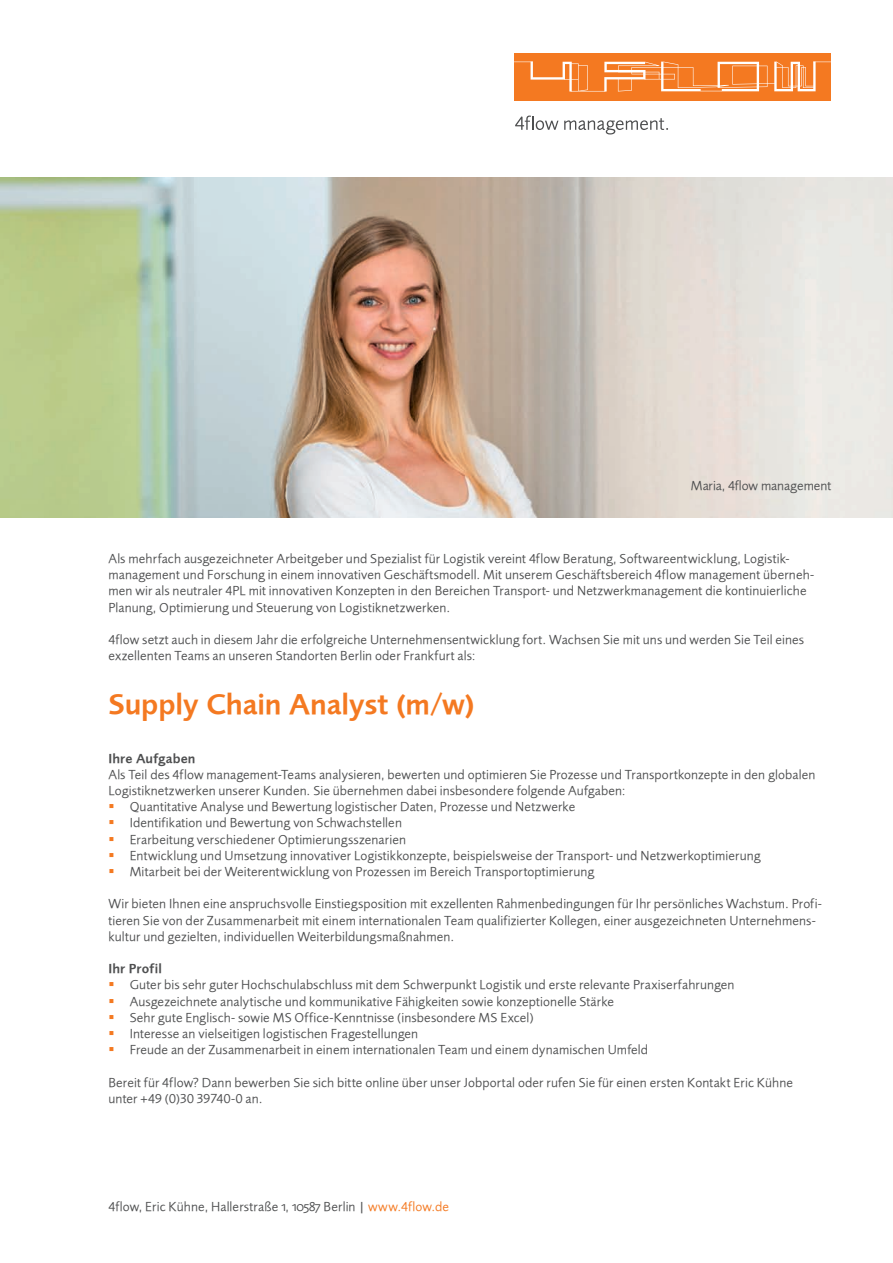
<style>
.page{position:relative;width:893px;height:1263px;background:#fff}
.page>*{position:absolute;margin:0;border:0;box-sizing:border-box;transform-origin:0 0}
.t1{font:29.7px "Foundry Sans Demi";letter-spacing:-.005em;color:#f47921}
.t2{font:13.5px/16.2px "Foundry Sans Normal";letter-spacing:.01em;color:#4e4f50}
.t3{font:13.5px "Foundry Sans Demi";letter-spacing:.01em;color:#4e4f50}
.s1{font-family:"Foundry Sans Expert Normal"}
.s2{color:#f47921}
</style>
<div class="page">
<div style="left:515px;top:53px;width:316px;height:48px;background:#f47921"></div>
<svg style="left:514px;top:62px;width:317px;height:30px"></svg>
<svg style="left:515px;top:116px;width:43px;height:14px"></svg>
<svg style="left:564px;top:118px;width:104px;height:16px"></svg>
<img style="left:0;top:177px;width:893px;height:340px">
<p class="t2" style="left:691px;top:477px;width:142px">Maria, 4flow management</p>
<p class="t2" style="left:108px;top:550px;width:707px">Als mehrfach ausgezeichneter Arbeitgeber und Spezialist für Logistik vereint 4flow Beratung, Softwareentwicklung, Logistik&shy;management und Forschung in einem innovativen Geschäftsmodell. Mit unserem Geschäftsbereich 4flow management überneh&shy;men wir als neutraler 4PL mit innovativen Konzepten in den Bereichen Transport- und Netzwerkmanagement die kontinuierliche Planung, Optimierung und Steuerung von Logistiknetzwerken.</p>
<p class="t2" style="left:108px;top:631px;width:697px">4flow setzt auch in diesem Jahr die erfolgreiche Unternehmensentwicklung fort. Wachsen Sie mit uns und werden Sie Teil eines exzellenten Teams an unseren Standorten Berlin oder Frankfurt als:</p>
<h1 class="t1" style="left:108px;top:687px;width:368px">Supply Chain Analyst (m/w)</h1>
<p class="t3" style="left:108px;top:750px;width:89px">Ihre Aufgaben</p>
<p class="t2" style="left:108px;top:766px;width:708px">Als Teil des 4flow management-Teams analysieren, bewerten und optimieren Sie Prozesse und Transportkonzepte in den globalen</p>
<p class="t2" style="left:108px;top:782px;width:519px">Logistiknetzwerken unserer Kunden. Sie übernehmen dabei insbesondere folgende Aufgaben:</p>
<p class="t2" style="left:130px;top:798px;width:447px">Quantitative Analyse und Bewertung logistischer Daten, Prozesse und Netzwerke</p>
<p class="t2" style="left:130px;top:815px;width:274px">Identifikation und Bewertung von Schwachstellen</p>
<p class="t2" style="left:130px;top:831px;width:278px">Erarbeitung verschiedener Optimierungsszenarien</p>
<p class="t2" style="left:130px;top:847px;width:633px">Entwicklung und Umsetzung innovativer Logistikkonzepte, beispielsweise der Transport- und Netzwerkoptimierung</p>
<p class="t2" style="left:130px;top:863px;width:466px">Mitarbeit bei der Weiterentwicklung von Prozessen im Bereich Transportoptimierung</p>
<p class="t2" style="left:108px;top:896px;width:715px">Wir bieten Ihnen eine anspruchsvolle Einstiegsposition mit exzellenten Rahmenbedingungen für Ihr persönliches Wachstum. Profi&shy;tieren Sie von der Zusammenarbeit mit einem internationalen Team qualifizierter Kollegen, einer ausgezeichneten Unternehmens&shy;kultur und gezielten, individuellen Weiterbildungsmaßnahmen.</p>
<p class="t3" style="left:108px;top:961px;width:55px">Ihr Profil</p>
<p class="t2" style="left:130px;top:977px;width:606px">Guter bis sehr guter Hochschulabschluss mit dem Schwerpunkt Logistik und erste relevante Praxiserfahrungen Ausgezeichnete analytische und kommunikative Fähigkeiten sowie konzeptionelle Stärke<br>Sehr gute Englisch- sowie MS Office-Kenntnisse (insbesondere MS Excel)<br>Interesse an vielseitigen logistischen Fragestellungen<br>Freude an der Zusammenarbeit in einem internationalen Team und einem dynamischen Umfeld</p>
<p class="t2" style="left:108px;top:1074px;width:686px">Bereit für 4flow? Dann bewerben Sie sich bitte online über unser Jobportal oder rufen Sie für einen ersten Kontakt Eric Kühne unter +49 (0)30 39740-0 an.</p>
<p class="t2" style="left:108px;top:1198px;width:342px">4flow, Eric Kühne, Hallerstraße <span class="s1">1</span>, <span class="s1">10587</span> Berlin | <span class="s2">www.4flow.de</span></p>
</div>
